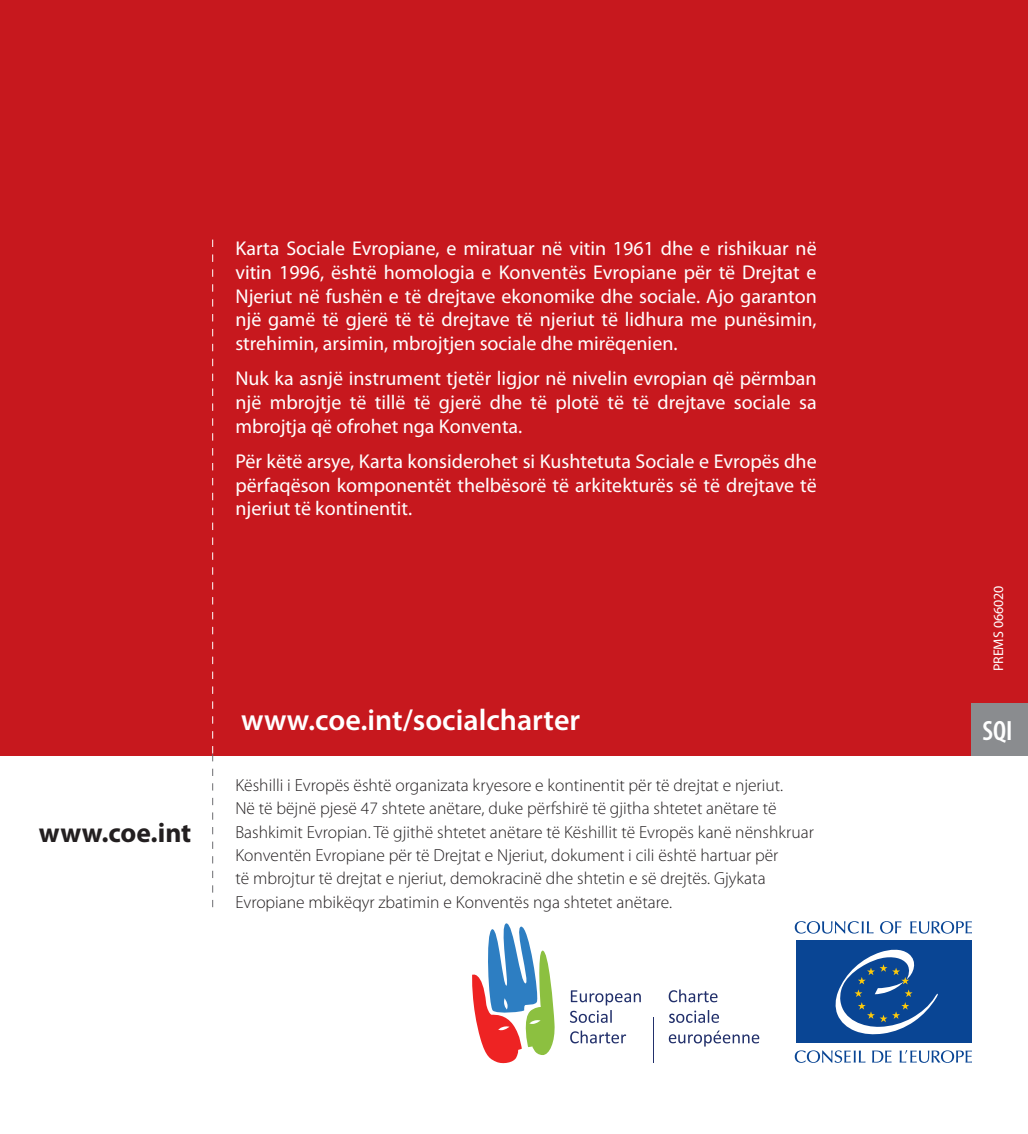
<style>
.page{position:relative;width:1028px;height:1134px;background:#fff}
.page>*{position:absolute;margin:0;border:0;box-sizing:border-box;transform-origin:0 0}
.t1{font:600 30px "Myriad Pro";color:#fff}
.t2{font:600 condensed 28px "Myriad Pro";color:#fff}
.t3{font:700 27.5px "Myriad Pro";color:#231f20}
.t4{font:20px/23.8px "Myriad Pro";color:#fff;text-align:justify}
.t5{font:300 17.5px/23.2px "Myriad Pro";color:#231f20}
.t6{font:14px "Myriad Pro";color:#fff}
</style>
<div class="page">
<div style="left:0;top:0;width:1028px;height:755px;background:#c7181e"></div>
<svg style="left:212px;top:240px;width:1px;height:667px"></svg>
<div style="left:971px;top:703px;width:57px;height:52px;background:#8a8c8f"></div>
<svg style="left:472px;top:923px;width:83px;height:141px"></svg>
<svg style="left:570px;top:1030px;width:56px;height:13px"></svg>
<svg style="left:570px;top:990px;width:71px;height:33px"></svg>
<svg style="left:668px;top:989px;width:49px;height:13px"></svg>
<svg style="left:669px;top:1030px;width:90px;height:16px"></svg>
<svg style="left:669px;top:1010px;width:50px;height:13px"></svg>
<hr style="left:653px;top:1018px;width:1px;height:45px;background:#22306b">
<svg style="left:880px;top:921px;width:21px;height:13px"></svg>
<svg style="left:910px;top:921px;width:62px;height:13px"></svg>
<svg style="left:794px;top:921px;width:79px;height:13px"></svg>
<svg style="left:899px;top:1050px;width:73px;height:13px"></svg>
<svg style="left:872px;top:1050px;width:19px;height:13px"></svg>
<svg style="left:794px;top:1050px;width:71px;height:13px"></svg>
<div style="left:795px;top:941px;width:176px;height:102px;background:#094594"></div>
<svg style="left:835px;top:949px;width:103px;height:86px"></svg>
<p class="t4" style="left:235px;top:236px;width:583px">Karta Sociale Evropiane, e miratuar në vitin 1961 dhe e rishikuar në vitin 1996, është homologia e Konventës Evropiane për të Drejtat e Njeriut në fushën e të drejtave ekonomike dhe sociale. Ajo garanton një gamë të gjerë të të drejtave të njeriut të lidhura me punësimin, strehimin, arsimin, mbrojtjen sociale dhe mirëqenien.</p>
<p class="t4" style="left:235px;top:366px;width:583px">Nuk ka asnjë instrument tjetër ligjor në nivelin evropian që përmban një mbrojtje të tillë të gjerë dhe të plotë të të drejtave sociale sa mbrojtja që ofrohet nga Konventa.</p>
<p class="t4" style="left:235px;top:449px;width:583px">Për këtë arsye, Karta konsiderohet si Kushtetuta Sociale e Evropës dhe përfaqëson komponentët thelbësorë të arkitekturës së të drejtave të njeriut të kontinentit.</p>
<h3 class="t3" style="left:39px;top:815px;width:154px">www.coe.int</h3>
<h1 class="t1" style="left:241px;top:701px;width:340px">www.coe.int/socialcharter</h1>
<p class="t5" style="left:235px;top:773px;width:580px">Këshilli i Evropës është organizata kryesore e kontinentit për të drejtat e njeriut.<br>Në të bëjnë pjesë 47 shtete anëtare, duke përfshirë të gjitha shtetet anëtare të Bashkimit Evropian. Të gjithë shtetet anëtare të Këshillit të Evropës kanë nënshkruar Konventën Evropiane për të Drejtat e Njeriut, dokument i cili është hartuar për<br>të mbrojtur të drejtat e njeriut, demokracinë dhe shtetin e së drejtës. Gjykata Evropiane mbikëqyr zbatimin e Konventës nga shtetet anëtare.</p>
<p class="t6" style="left:989px;top:671px;width:88px;rotate:-90deg">PREMS 066020</p>
<h2 class="t2" style="left:982px;top:713px;width:31px">SQI</h2>
</div>
